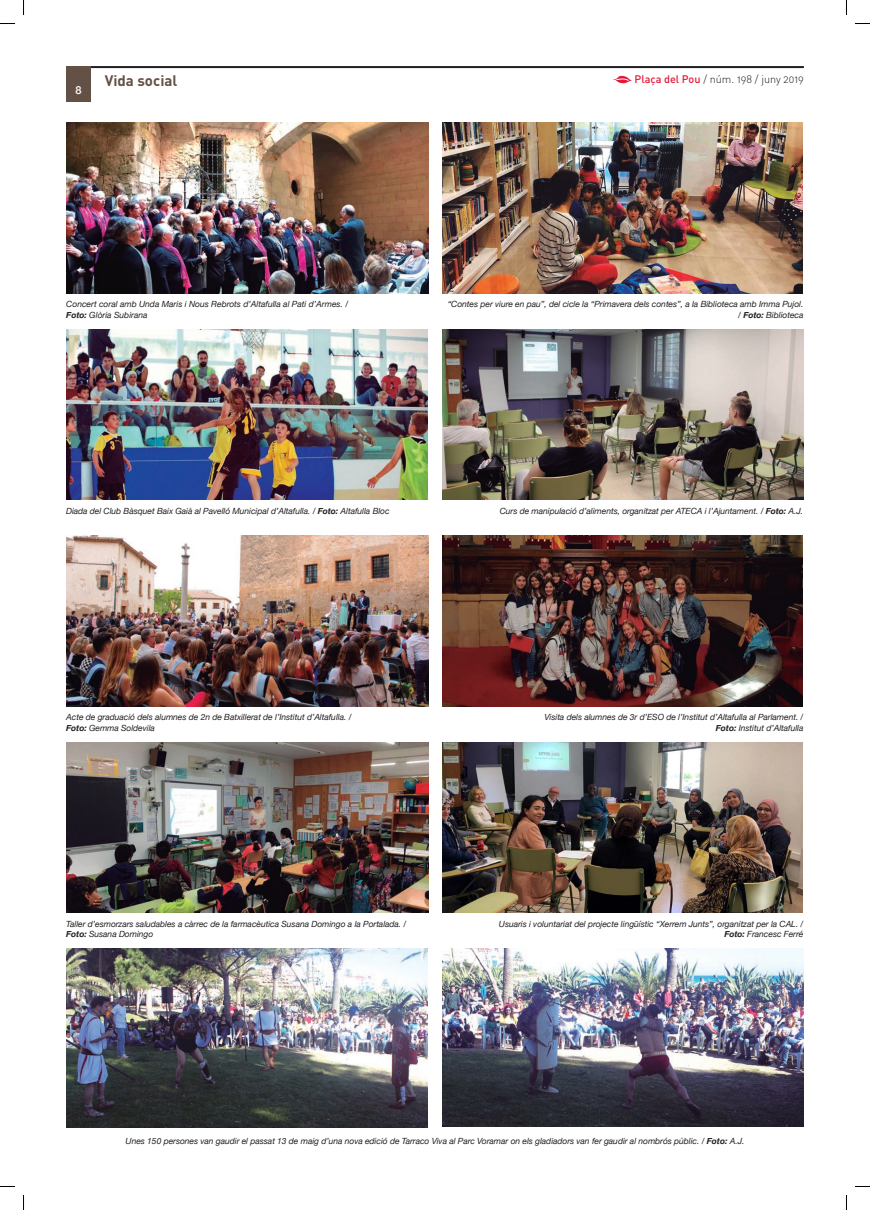
<style>
.page{position:relative;width:870px;height:1210px;background:#fff}
.page>*{position:absolute;margin:0;border:0;box-sizing:border-box;transform-origin:0 0}
.t1{font:700 15px "DIN";color:#645146}
.t2{font:500 11px "Helvetica Neue";color:#fff}
.t3{font:10.8px "DIN Light Alternate";color:#231f20}
.t4{font:italic 8.5px/10.2px "Helvetica Neue";letter-spacing:-.005em;color:#231f20}
.s1{font-family:"DIN";font-weight:500;color:#e51836}
.s2{font-weight:700}
</style>
<div class="page">
<hr style="left:66px;top:66px;width:737px;height:2px;background:#231f20">
<svg style="left:613px;top:75px;width:18px;height:8px"></svg>
<div style="left:66px;top:66px;width:25px;height:36px;background:#645146"></div>
<img style="left:442px;top:742px;width:360px;height:170px">
<img style="left:66px;top:742px;width:362px;height:170px">
<img style="left:442px;top:948px;width:361px;height:178px">
<img style="left:66px;top:948px;width:361px;height:179px">
<img style="left:442px;top:536px;width:360px;height:170px">
<img style="left:66px;top:536px;width:362px;height:170px">
<img style="left:442px;top:329px;width:361px;height:170px">
<img style="left:66px;top:329px;width:361px;height:170px">
<img style="left:442px;top:123px;width:360px;height:170px">
<img style="left:66px;top:123px;width:362px;height:170px">
<svg style="left:0;top:23px;width:15px;height:1px"></svg>
<svg style="left:855px;top:23px;width:14px;height:1px"></svg>
<svg style="left:0;top:1186px;width:15px;height:1px"></svg>
<svg style="left:855px;top:1186px;width:14px;height:1px"></svg>
<svg style="left:23px;top:0;width:1px;height:15px"></svg>
<svg style="left:23px;top:1195px;width:1px;height:14px"></svg>
<p class="t2" style="left:75px;top:81px;width:8px">8</p>
<h1 class="t1" style="left:105px;top:71px;width:74px">Vida social</h1>
<p class="t3" style="left:634px;top:73px;width:171px"><span class="s1">Plaça del Pou</span> / núm. 198 / juny 2019</p>
<p class="t4" style="left:66px;top:300px;width:283px">Concert coral amb Unda Maris i Nous Rebrots d’Altafulla al Pati d’Armes. /<br><span class="s2">Foto:</span> Glòria Subirana</p>
<p class="t4" style="left:447px;top:300px;width:357px;text-align:right">“Contes per viure en pau”, del cicle la “Primavera dels contes”, a la Biblioteca amb Imma Pujol. / <span class="s2">Foto:</span> Biblioteca</p>
<p class="t4" style="left:66px;top:506px;width:325px">Diada del Club Bàsquet Baix Gaià al Pavelló Municipal d’Altafulla. / <span class="s2">Foto:</span> Altafulla Bloc</p>
<p class="t4" style="left:499px;top:506px;width:305px">Curs de manipulació d’aliments, organitzat per ATECA i l’Ajuntament. / <span class="s2">Foto:</span> A.J.</p>
<p class="t4" style="left:66px;top:712px;width:286px">Acte de graduació dels alumnes de 2n de Batxillerat de l’Institut d’Altafulla. /<br><span class="s2">Foto:</span> Gemma Soldevila</p>
<p class="t4" style="left:544px;top:712px;width:260px;text-align:right">Visita dels alumnes de 3r d’ESO de l’Institut d’Altafulla al Parlament. /<br><span class="s2">Foto:</span> Institut d’Altafulla</p>
<p class="t4" style="left:66px;top:919px;width:341px">Taller d’esmorzars saludables a càrrec de la farmacèutica Susana Domingo a la Portalada. /<br><span class="s2">Foto:</span> Susana Domingo</p>
<p class="t4" style="left:498px;top:919px;width:306px;text-align:right">Usuaris i voluntariat del projecte lingüístic “Xerrem Junts”, organitzat per la CAL. /<br><span class="s2">Foto:</span> Francesc Ferré</p>
<p class="t4" style="left:125px;top:1136px;width:620px">Unes 150 persones van gaudir el passat 13 de maig d’una nova edició de Tarraco Viva al Parc Voramar on els gladiadors van fer gaudir al nombrós públic. / <span class="s2">Foto:</span> A.J.</p>
</div>
